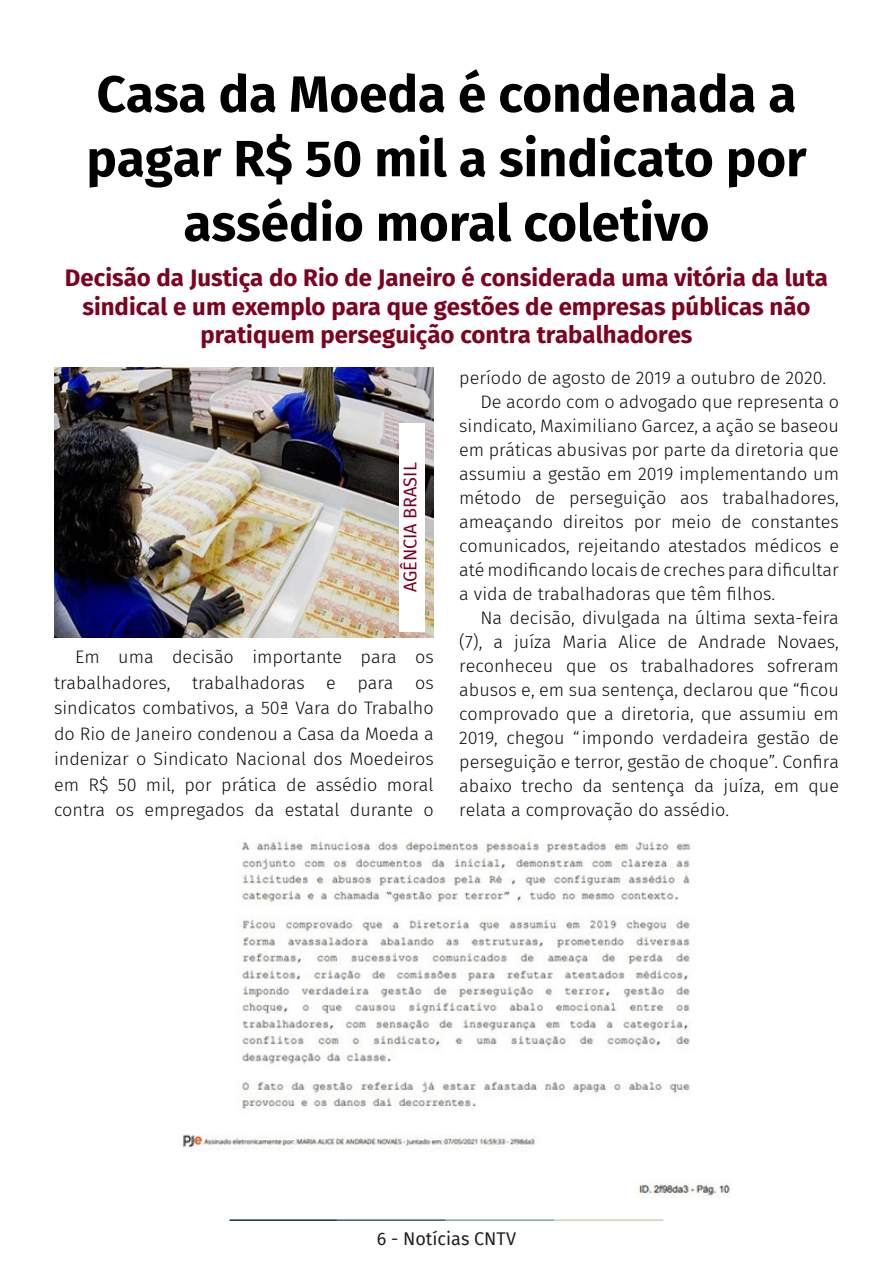
<style>
.page{position:relative;width:893px;height:1263px;background:#fff}
.page>*{position:absolute;margin:0;border:0;box-sizing:border-box;transform-origin:0 0}
.t1{font:700 51px/64.5px "Fira Sans";color:#000001;text-align:center}
.t2{font:700 24px/28.5px "Fira Sans";color:#7e0220;text-align:center}
.t3{font:300 18px/24px "Fira Sans";color:#080d0b;text-align:justify}
.t4{font:18px "Fira Sans";color:#231f20}
.t5{font:18px "Fira Sans";color:#7e0220}
</style>
<div class="page">
<hr style="left:230px;top:1219px;width:107px;height:2px;background:#0e323f">
<hr style="left:337px;top:1219px;width:109px;height:2px;background:#3a5f6d">
<hr style="left:446px;top:1219px;width:109px;height:2px;background:#87a59a">
<hr style="left:555px;top:1219px;width:108px;height:2px;background:#c6d5b7">
<img style="left:54px;top:367px;width:380px;height:271px">
<div style="left:400px;top:423px;width:25px;height:208px;background:#fff"></div>
<img style="left:183px;top:841px;width:548px;height:357px">
<p class="t1" style="left:86px;top:58px;width:722px">Casa da Moeda é condenada a pagar R$ 50 mil a sindicato por assédio moral coletivo</p>
<p class="t2" style="left:65px;top:262px;width:765px">Decisão da Justiça do Rio de Janeiro é considerada uma vitória da luta sindical e um exemplo para que gestões de empresas públicas não pratiquem perseguição contra trabalhadores</p>
<p class="t5" style="left:397px;top:592px;width:131px;rotate:-90deg">AGÊNCIA BRASIL</p>
<p class="t3" style="left:54px;top:644px;width:381px;line-height:25.5px;text-indent:21px">Em uma decisão importante para os trabalhadores, trabalhadoras e para os sindicatos combativos, a 50ª Vara do Trabalho do Rio de Janeiro condenou a Casa da Moeda a indenizar o Sindicato Nacional dos Moedeiros em R$ 50 mil, por prática de assédio moral contra os empregados da estatal durante o</p>
<p class="t3" style="left:459px;top:365px;width:369px">período de agosto de 2019 a outubro de 2020.</p>
<p class="t3" style="left:459px;top:389px;width:381px;text-indent:21px">De acordo com o advogado que representa o sindicato, Maximiliano Garcez, a ação se baseou em práticas abusivas por parte da diretoria que assumiu a gestão em 2019 implementando um método de perseguição aos trabalhadores, ameaçando direitos por meio de constantes comunicados, rejeitando atestados médicos e até modificando locais de creches para dificultar a vida de trabalhadoras que têm filhos.</p>
<p class="t3" style="left:459px;top:606px;width:381px;text-indent:21px">Na decisão, divulgada na última sexta-feira (7), a juíza Maria Alice de Andrade Novaes, reconheceu que os trabalhadores sofreram abusos e, em sua sentença, declarou que “ficou comprovado que a diretoria, que assumiu em 2019, chegou “impondo verdadeira gestão de perseguição e terror, gestão de choque”. Confira abaixo trecho da sentença da juíza, em que relata a comprovação do assédio.</p>
<p class="t4" style="left:377px;top:1225px;width:141px">6 - Notícias CNTV</p>
</div>
